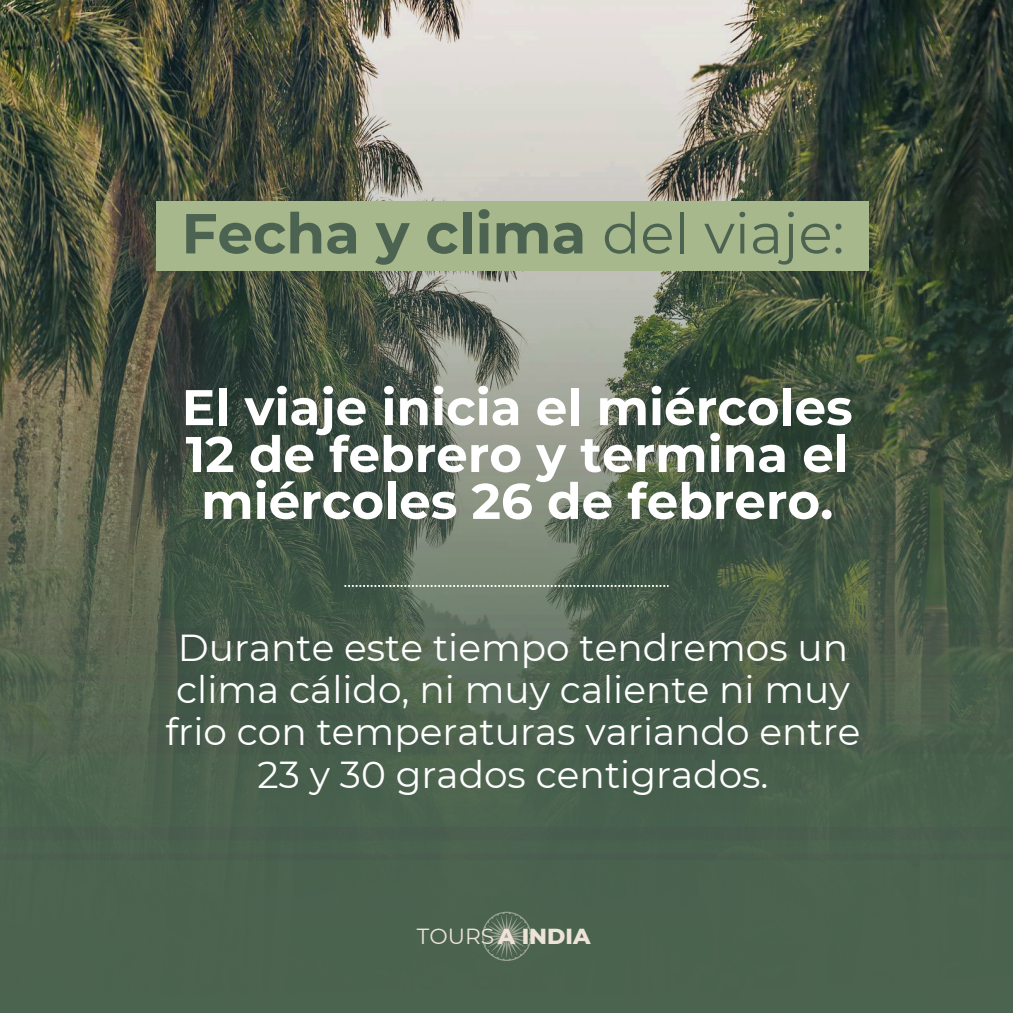
<style>
.page{position:relative;width:1013px;height:1013px;background:#fff}
.page>*{position:absolute;margin:0;border:0;box-sizing:border-box;transform-origin:0 0}
.t1{font:700 56.25px "Montserrat";color:#4d6351}
.t2{font:700 50px/46.9px "Montserrat";color:#fff;text-align:center}
.t3{font:37.5px/42.2px "Montserrat";color:#fff;text-align:center}
.t4{font:800 22.12px "Montserrat";color:#ede3d7}
.s1{font-weight:400}
.s2{font-weight:400;font-size:21.88px}
</style>
<div class="page">
<img style="left:0;top:0;width:1012px;height:106px">
<img style="left:0;top:106px;width:1012px;height:906px">
<svg style="left:482px;top:911px;width:49px;height:50px;background:#617562"></svg>
<div style="left:157px;top:201px;width:712px;height:69px;background:#a7b88d"></div>
<svg style="left:344px;top:585px;width:324px;height:2px"></svg>
<h1 class="t1" style="left:181px;top:199px;width:664px">Fecha y clima <span class="s1">del viaje:</span></h1>
<h2 class="t2" style="left:182px;top:384px;width:672px">El viaje inicia el miércoles<br>12 de febrero y termina el miércoles 26 de febrero.</h2>
<p class="t3" style="left:165px;top:626px;width:696px">Durante este tiempo tendremos un clima cálido, ni muy caliente ni muy frio con temperaturas variando entre 23 y 30 grados centigrados.</p>
<p class="t4" style="left:417px;top:922px;width:175px"><span class="s2">TOURS</span> A INDIA</p>
</div>
